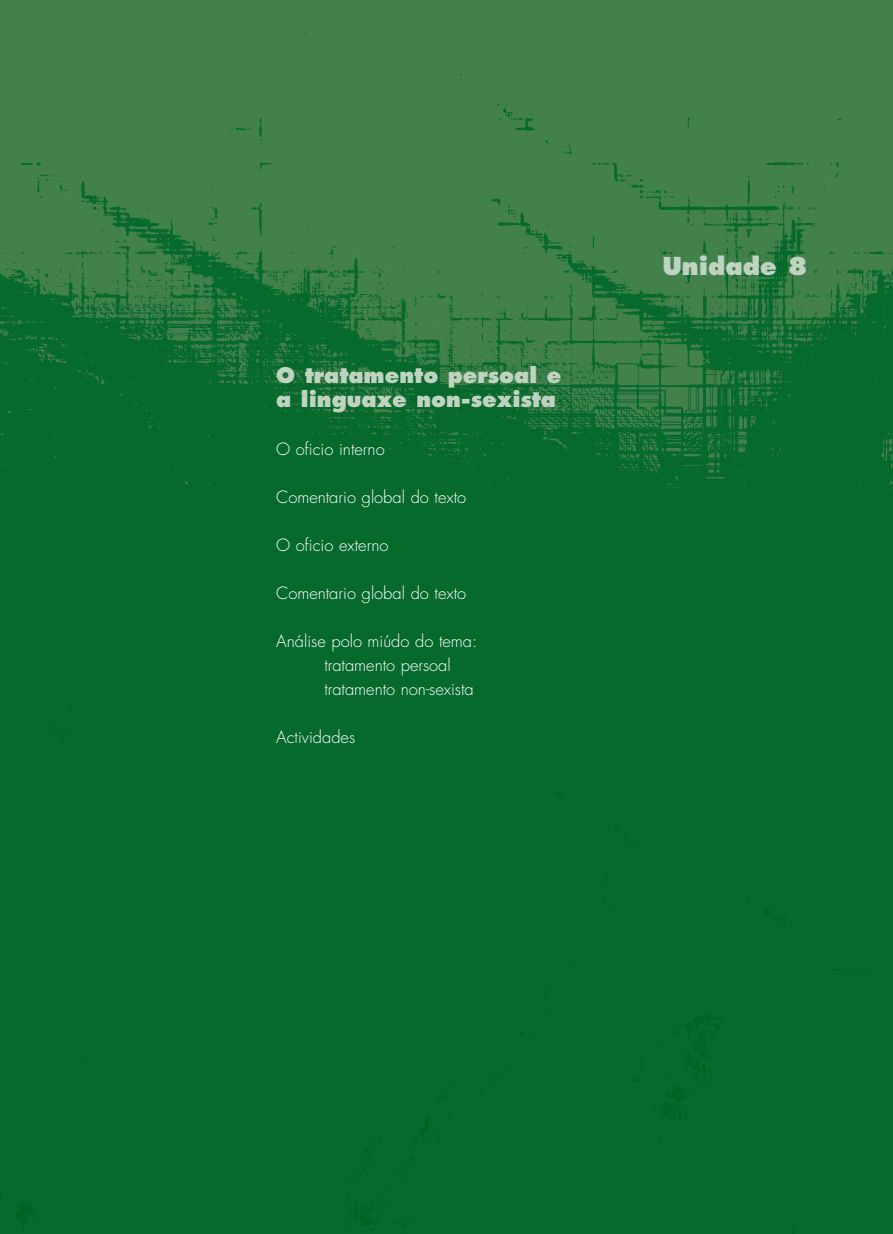
<style>
.page{position:relative;width:893px;height:1234px;background:#fff}
.page>*{position:absolute;margin:0;border:0;box-sizing:border-box;transform-origin:0 0}
.t1{font:800 24px "Futura";color:#bfd3c0}
.t2{font:800 21px/24px "Futura";color:#bfd3c0}
.t3{font:300 16.5px/24px "Futura";color:#fff}
</style>
<div class="page">
<img style="left:0;top:0;width:893px;height:1233px">
<p class="t2" style="left:276px;top:364px;width:287px">O tratamento persoal e a linguaxe non-sexista</p>
<p class="t3" style="left:276px;top:438px;width:110px">O oficio interno</p>
<p class="t3" style="left:276px;top:486px;width:192px">Comentario global do texto</p>
<p class="t3" style="left:276px;top:534px;width:114px">O oficio externo</p>
<p class="t3" style="left:276px;top:582px;width:192px">Comentario global do texto</p>
<p class="t3" style="left:324px;top:630px;width:154px;text-indent:-48px">Análise polo miúdo do tema: tratamento persoal tratamento non-sexista</p>
<p class="t3" style="left:276px;top:726px;width:81px">Actividades</p>
<h1 class="t1" style="left:662px;top:255px;width:147px">Unidade 8</h1>
</div>
